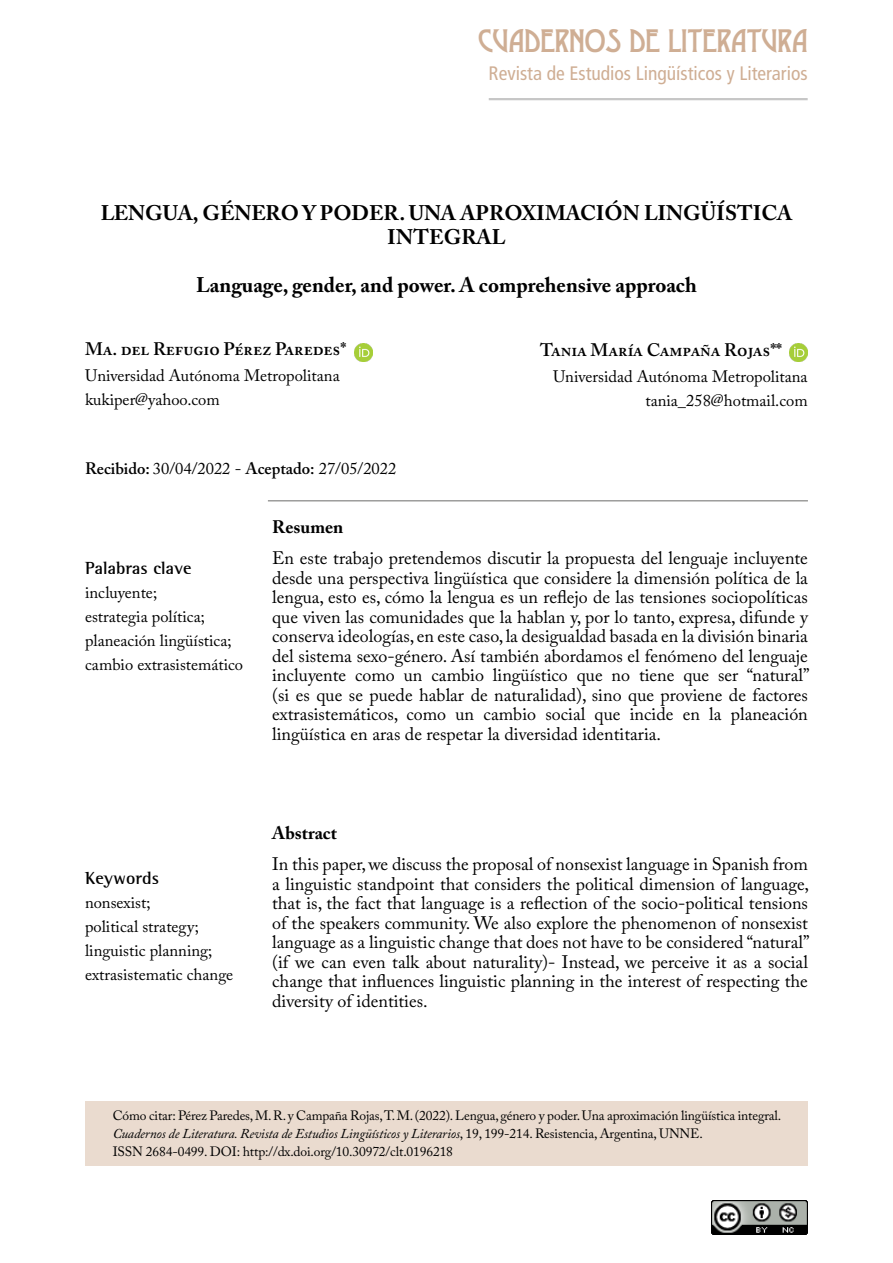
<style>
.page{position:relative;width:893px;height:1263px;background:#fff}
.page>*{position:absolute;margin:0;border:0;box-sizing:border-box;transform-origin:0 0}
.t1{font:30px "OPTI Lago Caps";color:#cfae94}
.t2{font:700 21px/24px "Adobe Caslon Pro";color:#000;text-align:center}
.t3{font:condensed 19.5px "Frutiger";color:#cfae94}
.t4{font:18px/19.5px "Adobe Caslon Pro";color:#000;text-align:justify}
.t5{font:600 18px "Adobe Caslon Pro";color:#000}
.t6{font:700 18px "AT Rotis Semi Serif";color:#000}
.t7{font:700 18px "Adobe Caslon Pro";color:#000}
.t8{font:16.5px/24px "Adobe Caslon Pro";color:#000}
.t9{font:13.5px/18px "Adobe Caslon Pro";letter-spacing:-.01em;color:#000}
.s1{font-weight:600}
.s2{font-style:italic}
</style>
<div class="page">
<hr style="left:489px;top:98px;width:319px;height:2px;background:#c6c6c6">
<div style="left:85px;top:1101px;width:723px;height:65px;background:#eadbcf"></div>
<hr style="left:268px;top:500px;width:540px;height:1px;background:#9d9d9c">
<img style="left:354px;top:343px;width:18px;height:19px">
<img style="left:712px;top:1200px;width:96px;height:34px">
<img style="left:789px;top:343px;width:19px;height:19px">
<h1 class="t1" style="left:478px;top:21px;width:331px">CUADERNOS DE LITERATURA</h1>
<p class="t3" style="left:489px;top:62px;width:321px">Revista de Estudios Lingüísticos y Literarios</p>
<p class="t2" style="left:101px;top:200px;width:693px">LENGUA, GÉNERO Y PODER. UNA APROXIMACIÓN LINGÜÍSTICA<br>INTEGRAL</p>
<p class="t2" style="left:196px;top:272px;width:502px">Language, gender, and power. A comprehensive approach</p>
<p class="t5" style="left:85px;top:338px;width:263px">Ma. Del Refugio Pérez Paredes*</p>
<p class="t8" style="left:85px;top:363px;width:256px">Universidad Autónoma Metropolitana kukiper@yahoo.com</p>
<p class="t8" style="left:85px;top:456px;width:313px"><span class="s1">Recibido:</span> 30/04/2022 - <span class="s1">Aceptado:</span> 27/05/2022</p>
<p class="t5" style="left:540px;top:340px;width:243px">Tania María Campaña Rojas**</p>
<p class="t8" style="left:553px;top:365px;width:256px;text-align:right">Universidad Autónoma Metropolitana tania_258@hotmail.com</p>
<p class="t6" style="left:85px;top:557px;width:108px">Palabras clave</p>
<p class="t8" style="left:85px;top:580px;width:160px">incluyente;<br>estrategia política; planeación lingüística; cambio extrasistemático</p>
<p class="t7" style="left:272px;top:516px;width:73px">Resumen</p>
<p class="t4" style="left:272px;top:548px;width:539px">En este trabajo pretendemos discutir la propuesta del lenguaje incluyente desde una perspectiva lingüística que considere la dimensión política de la lengua, esto es, cómo la lengua es un reflejo de las tensiones sociopolíticas que viven las comunidades que la hablan y, por lo tanto, expresa, difunde y conserva ideologías, en este caso, la desigualdad basada en la división binaria del sistema sexo-género. Así también abordamos el fenómeno del lenguaje incluyente como un cambio lingüístico que no tiene que ser “natural” (si es que se puede hablar de naturalidad), sino que proviene de factores extrasistemáticos, como un cambio social que incide en la planeación lingüística en aras de respetar la diversidad identitaria.</p>
<p class="t6" style="left:85px;top:867px;width:76px">Keywords</p>
<p class="t8" style="left:85px;top:891px;width:150px">nonsexist;<br>political strategy; linguistic planning; extrasistematic change</p>
<p class="t7" style="left:272px;top:822px;width:66px">Abstract</p>
<p class="t4" style="left:272px;top:854px;width:539px">In this paper, we discuss the proposal of nonsexist language in Spanish from a linguistic standpoint that considers the political dimension of language, that is, the fact that language is a reflection of the socio-political tensions of the speakers community. We also explore the phenomenon of nonsexist language as a linguistic change that does not have to be considered “natural” (if we can even talk about naturality)- Instead, we perceive it as a social change that influences linguistic planning in the interest of respecting the diversity of identities.</p>
<p class="t9" style="left:113px;top:1106px;width:670px">Cómo citar: Pérez Paredes, M. R. y Campaña Rojas, T. M. (2022). Lengua, género y poder. Una aproximación lingüística integral.<br><span class="s2">Cuadernos de Literatura. Revista de Estudios Lingüísticos y Literarios</span>, 19, 199-214. Resistencia, Argentina, UNNE.<br>ISSN 2684-0499. DOI: http://dx.doi.org/10.30972/clt.0196218</p>
</div>
